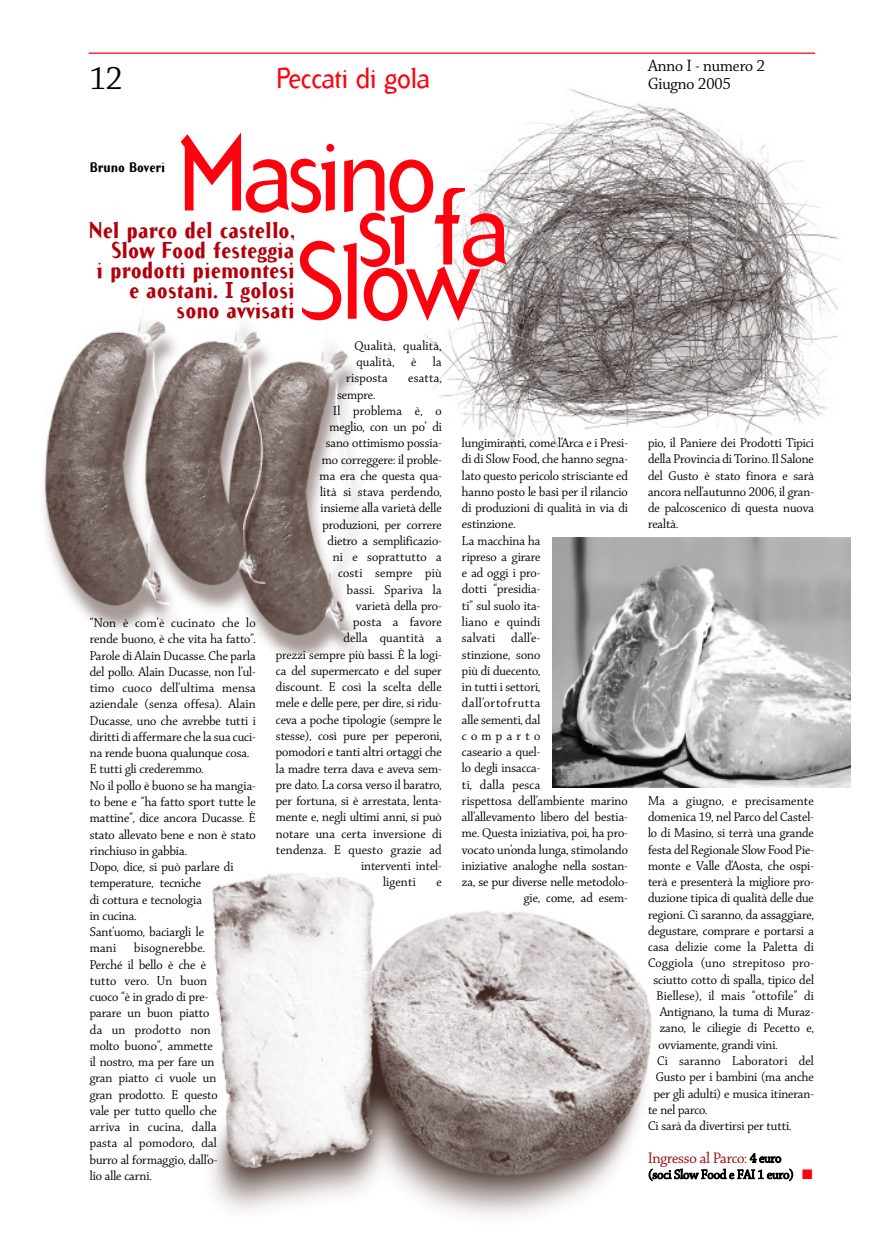
<style>
.page{position:relative;width:886px;height:1241px;background:#fff}
.page>*{position:absolute;margin:0;border:0;box-sizing:border-box;transform-origin:0 0}
.t1{font:106.5px "Arbitrary";letter-spacing:-.06em;color:#ff000f}
.t2{font:35px "Chaparral Display";color:#000}
.t3{font:28.75px "Arbitrary";letter-spacing:-.03em;color:#ff000f}
.t4{font:700 22.5px/20px "Arbitrary";color:#b3000b;text-align:right}
.t5{font:17.5px/17.5px "Chaparral Display";color:#000}
.t6{font:16.25px "Chaparral Display";letter-spacing:-.005em;color:#990009}
.t7{font:13.75px/16.2px "Chaparral Display";color:#000}
.t8{font:13.75px "Chaparral Display";letter-spacing:.02em;color:#000}
.t9{font:13.75px "Chaparral Display";letter-spacing:.045em;color:#000}
.t10{font:700 13.75px "Arbitrary";color:#000}
.t11{font:13.75px "Chaparral Display";letter-spacing:.315em;color:#000}
.s1{font-size:13.75px;color:#000}
.s2{color:#ff000f}
</style>
<div class="page">
<img style="left:44px;top:311px;width:317px;height:341px">
<img style="left:210px;top:873px;width:442px;height:343px">
<img style="left:424px;top:89px;width:418px;height:364px">
<hr style="left:89px;top:53px;width:726px;height:1px;background:#ff000f">
<img style="left:553px;top:538px;width:297px;height:249px">
<h2 class="t2" style="left:90px;top:64px;width:34px">12</h2>
<h3 class="t3" style="left:276px;top:61px;width:155px">Peccati di gola</h3>
<p class="t5" style="left:648px;top:58px;width:118px">Anno I - numero 2<br>Giugno 2005</p>
<h1 class="t1" style="left:176px;top:111px;width:264px">Masino</h1>
<p class="t10" style="left:90px;top:159px;width:77px">Bruno Boveri</p>
<h1 class="t1" style="left:356px;top:165px;width:156px">si fa</h1>
<h3 class="t4" style="left:88px;top:220px;width:208px">Nel parco del castello,<br>Slow Food festeggia<br>i prodotti piemontesi e aostani. I golosi sono avvisati</h3>
<h1 class="t1" style="left:296px;top:219px;width:185px">Slow</h1>
<p class="t7" style="left:90px;top:615px;width:167px">“Non è com’è cucinato che lo rende buono, è che vita ha fatto”.<br>Parole di Alain Ducasse. Che parla del pollo. Alain Ducasse, non l’ul&shy;timo cuoco dell’ultima mensa aziendale (senza offesa). Alain<br>Ducasse, uno che avrebbe tutti i diritti di affermare che la sua cuci&shy;na rende buona qualunque cosa.<br>E tutti gli crederemmo.<br>No il pollo è buono se ha mangia&shy;to bene e “ha fatto sport tutte le mattine”, dice ancora Ducasse. È stato allevato bene e non è stato rinchiuso in gabbia.<br>Dopo, dice, si può parlare di temperature, tecniche<br>di cottura e tecnologia<br>in cucina.<br>Sant’uomo, baciargli le<br>mani</p>
<p class="t7" style="left:90px;top:940px;width:129px;text-indent:44px">bisognerebbe.<br>Perché il bello è che è tutto vero. Un buon cuoco “è in grado di pre&shy;parare un buon piatto da un prodotto non molto buono”, ammette il nostro, ma per fare un gran piatto ci vuole un gran prodotto. E questo vale per tutto quello che arriva in cucina, dalla pasta al pomodoro, dal burro al formaggio, dall’o&shy;lio alle carni.</p>
<p class="t8" style="left:354px;top:340px;width:89px">Qualità, qualità,</p>
<p class="t8" style="left:356px;top:356px;width:87px">qualità, è la</p>
<p class="t8" style="left:346px;top:372px;width:43px">risposta</p>
<p class="t7" style="left:408px;top:371px;width:35px">esatta,</p>
<p class="t7" style="left:337px;top:387px;width:40px">sempre.</p>
<p class="t8" style="left:333px;top:405px;width:110px">Il problema è, o</p>
<p class="t7" style="left:329px;top:419px;width:114px">meglio, con un po’ di</p>
<p class="t7" style="left:326px;top:436px;width:118px">sano ottimismo possia-</p>
<p class="t7" style="left:322px;top:452px;width:121px">mo correggere: il proble-</p>
<p class="t7" style="left:320px;top:468px;width:124px">ma era che questa qua-</p>
<p class="t7" style="left:320px;top:484px;width:123px">lità si stava perdendo,</p>
<p class="t7" style="left:321px;top:501px;width:123px">insieme alla varietà delle</p>
<p class="t7" style="left:322px;top:517px;width:121px">produzioni, per correre</p>
<p class="t7" style="left:328px;top:533px;width:116px">dietro a semplificazio-</p>
<p class="t8" style="left:333px;top:551px;width:110px">ni e soprattutto a</p>
<p class="t8" style="left:338px;top:567px;width:105px">costi sempre più</p>
<p class="t8" style="left:347px;top:584px;width:96px">bassi. Spariva la</p>
<p class="t7" style="left:356px;top:598px;width:87px">varietà della pro-</p>
<p class="t8" style="left:353px;top:616px;width:90px">posta a favore</p>
<p class="t8" style="left:344px;top:632px;width:100px">della quantità a</p>
<p class="t7" style="left:276px;top:647px;width:167px">prezzi sempre più bassi. È la logi-</p>
<p class="t7" style="left:276px;top:663px;width:167px">ca del supermercato e del super</p>
<p class="t7" style="left:276px;top:679px;width:167px">discount. E così la scelta delle</p>
<p class="t7" style="left:276px;top:696px;width:167px">mele e delle pere, per dire, si ridu-</p>
<p class="t7" style="left:276px;top:712px;width:167px">ceva a poche tipologie (sempre le</p>
<p class="t7" style="left:276px;top:728px;width:167px">stesse), così pure per peperoni,</p>
<p class="t7" style="left:276px;top:744px;width:167px">pomodori e tanti altri ortaggi che</p>
<p class="t7" style="left:276px;top:761px;width:167px">la madre terra dava e aveva sem-</p>
<p class="t7" style="left:276px;top:777px;width:167px">pre dato. La corsa verso il baratro,</p>
<p class="t7" style="left:276px;top:793px;width:167px">per fortuna, si è arrestata, lenta-</p>
<p class="t7" style="left:276px;top:809px;width:167px">mente e, negli ultimi anni, si può</p>
<p class="t7" style="left:276px;top:826px;width:167px">notare una certa inversione di</p>
<p class="t8" style="left:276px;top:844px;width:167px">tendenza. E questo grazie ad</p>
<p class="t7" style="left:361px;top:858px;width:82px">interventi intel-</p>
<p class="t8" style="left:383px;top:876px;width:34px">ligenti</p>
<p class="t7" style="left:436px;top:874px;width:7px">e</p>
<p class="t7" style="left:462px;top:435px;width:167px">lungimiranti, come l’Arca e i Presi-</p>
<p class="t7" style="left:462px;top:452px;width:167px">di di Slow Food, che hanno segna-</p>
<p class="t7" style="left:462px;top:468px;width:167px">lato questo pericolo strisciante ed</p>
<p class="t7" style="left:462px;top:484px;width:167px">hanno posto le basi per il rilancio</p>
<p class="t7" style="left:462px;top:500px;width:167px">di produzioni di qualità in via di</p>
<p class="t7" style="left:462px;top:517px;width:55px">estinzione.</p>
<p class="t7" style="left:462px;top:533px;width:80px">La macchina ha</p>
<p class="t7" style="left:462px;top:549px;width:80px">ripreso a girare</p>
<p class="t7" style="left:462px;top:565px;width:80px">e ad oggi i pro-</p>
<p class="t7" style="left:462px;top:582px;width:80px">dotti “presidia-</p>
<p class="t7" style="left:462px;top:598px;width:80px">ti” sul suolo ita-</p>
<p class="t8" style="left:462px;top:616px;width:80px">liano e quindi</p>
<p class="t8" style="left:462px;top:632px;width:80px">salvati dall’e-</p>
<p class="t7" style="left:462px;top:647px;width:80px">stinzione, sono</p>
<p class="t7" style="left:462px;top:663px;width:80px">più di duecento,</p>
<p class="t7" style="left:462px;top:679px;width:80px">in tutti i settori,</p>
<p class="t9" style="left:462px;top:697px;width:80px">dall’ortofrutta</p>
<p class="t7" style="left:462px;top:712px;width:80px">alle sementi, dal</p>
<p class="t11" style="left:462px;top:730px;width:80px">comparto</p>
<p class="t7" style="left:462px;top:744px;width:80px">caseario a quel-</p>
<p class="t7" style="left:462px;top:760px;width:80px">lo degli insacca-</p>
<p class="t8" style="left:462px;top:778px;width:80px">ti, dalla pesca</p>
<p class="t7" style="left:462px;top:793px;width:167px">rispettosa dell’ambiente marino</p>
<p class="t7" style="left:462px;top:809px;width:167px">all’allevamento libero del bestia-</p>
<p class="t7" style="left:462px;top:825px;width:167px">me. Questa iniziativa, poi, ha pro-</p>
<p class="t7" style="left:462px;top:842px;width:167px">vocato un’onda lunga, stimolando</p>
<p class="t7" style="left:462px;top:858px;width:167px">iniziative analoghe nella sostan-</p>
<p class="t7" style="left:462px;top:874px;width:167px">za, se pur diverse nelle metodolo-</p>
<p class="t7" style="left:524px;top:890px;width:106px">gie, come, ad esem-</p>
<p class="t7" style="left:648px;top:435px;width:167px;text-align:justify">pio, il Paniere dei Prodotti Tipici della Provincia di Torino. Il Salone del Gusto è stato finora e sarà ancora nell’autunno 2006, il gran&shy;de palcoscenico di questa nuova realtà.</p>
<p class="t8" style="left:648px;top:795px;width:167px">Ma a giugno, e precisamente</p>
<p class="t7" style="left:648px;top:809px;width:167px">domenica 19, nel Parco del Castel-</p>
<p class="t7" style="left:648px;top:825px;width:167px">lo di Masino, si terrà una grande</p>
<p class="t7" style="left:648px;top:842px;width:167px">festa del Regionale Slow Food Pie-</p>
<p class="t7" style="left:648px;top:858px;width:167px">monte e Valle d’Aosta, che ospi-</p>
<p class="t7" style="left:648px;top:874px;width:167px">terà e presenterà la migliore pro-</p>
<p class="t7" style="left:648px;top:890px;width:167px">duzione tipica di qualità delle due</p>
<p class="t7" style="left:648px;top:907px;width:167px">regioni. Ci saranno, da assaggiare,</p>
<p class="t7" style="left:648px;top:923px;width:167px">degustare, comprare e portarsi a</p>
<p class="t7" style="left:648px;top:939px;width:167px">casa delizie come la Paletta di</p>
<p class="t8" style="left:648px;top:957px;width:167px">Coggiola (uno strepitoso pro-</p>
<p class="t7" style="left:653px;top:972px;width:162px">sciutto cotto di spalla, tipico del</p>
<p class="t7" style="left:656px;top:988px;width:159px">Biellese), il mais “ottofile” di</p>
<p class="t7" style="left:660px;top:1004px;width:156px">Antignano, la tuma di Muraz-</p>
<p class="t7" style="left:660px;top:1020px;width:156px">zano, le ciliegie di Pecetto e,</p>
<p class="t7" style="left:658px;top:1037px;width:121px">ovviamente, grandi vini.</p>
<p class="t8" style="left:657px;top:1055px;width:158px">Ci saranno Laboratori del</p>
<p class="t7" style="left:656px;top:1069px;width:160px">Gusto per i bambini (ma anche</p>
<p class="t7" style="left:654px;top:1085px;width:162px">per gli adulti) e musica itineran-</p>
<p class="t7" style="left:648px;top:1102px;width:61px">te nel parco.</p>
<p class="t7" style="left:648px;top:1118px;width:145px">Ci sarà da divertirsi per tutti.</p>
<p class="t6" style="left:648px;top:1150px;width:135px">Ingresso al Parco: <span class="s1">4 euro</span></p>
<p class="t7" style="left:648px;top:1166px;width:166px">(soci Slow Food e FAI 1 euro) <span class="s2">■</span></p>
</div>
